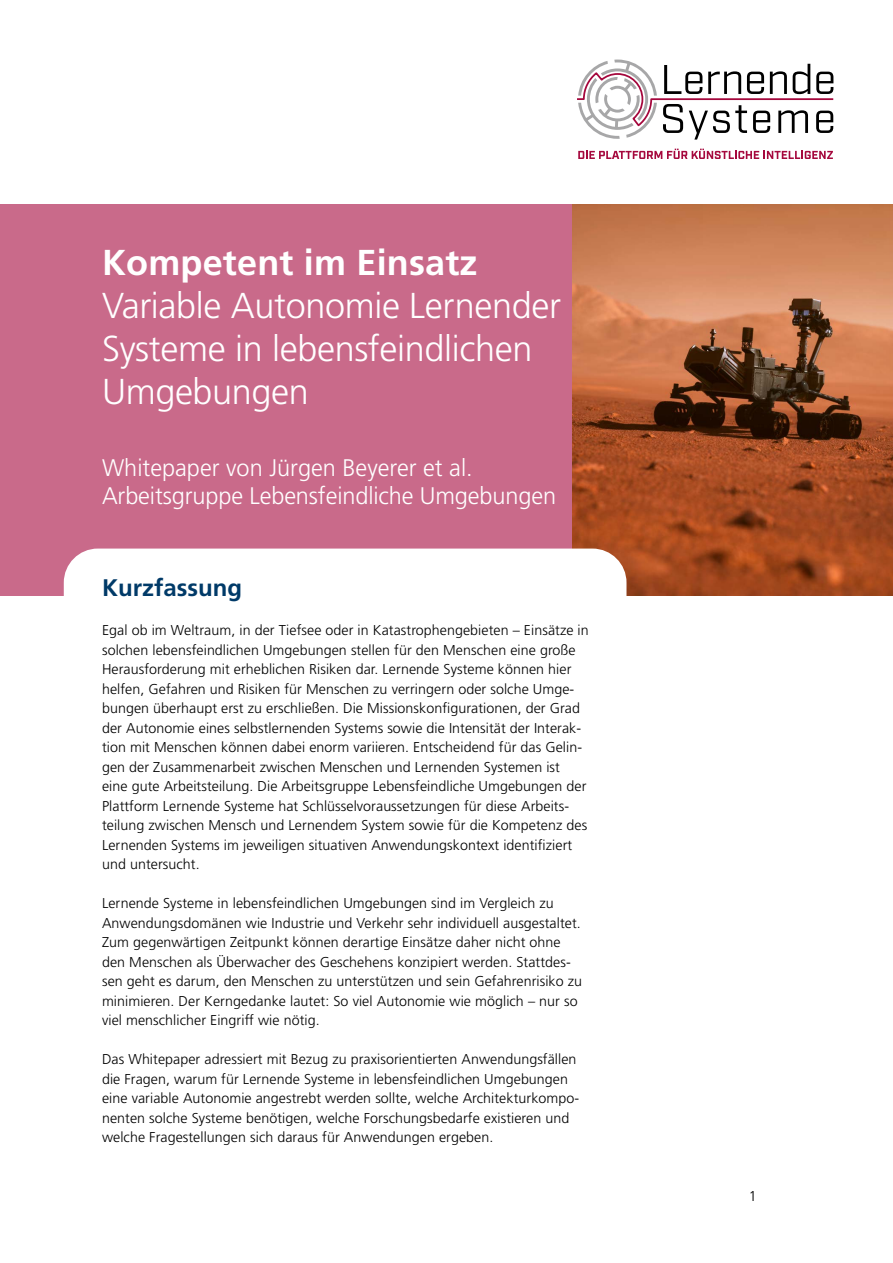
<style>
.page{position:relative;width:893px;height:1263px;background:#fff}
.page>*{position:absolute;margin:0;border:0;box-sizing:border-box;transform-origin:0 0}
.t1{font:300 36px/43.2px "Frutiger";letter-spacing:-.01em;color:#fff}
.t2{font:700 36px "Frutiger";letter-spacing:.005em;color:#fff}
.t3{font:300 24px/28.8px "Frutiger";letter-spacing:-.005em;color:#fff}
.t4{font:700 24px "Frutiger";color:#003a68}
.t5{font:300 14.25px/19.5px "Frutiger";letter-spacing:.005em;color:#000}
</style>
<div class="page">
<div style="left:0;top:204px;width:893px;height:391px;background:#c96a8a"></div>
<img style="left:572px;top:204px;width:321px;height:391px">
<div style="left:64px;top:549px;width:562px;height:46px;background:#fff"></div>
<svg style="left:578px;top:149px;width:255px;height:10px"></svg>
<svg style="left:577px;top:60px;width:256px;height:80px"></svg>
<h1 class="t2" style="left:102px;top:241px;width:377px">Kompetent im Einsatz</h1>
<h1 class="t1" style="left:102px;top:284px;width:460px">Variable Autonomie Lernender<br>Systeme in lebensfeindlichen<br>Umgebungen</h1>
<h2 class="t3" style="left:102px;top:453px;width:456px">Whitepaper von Jürgen Beyerer et al.<br>Arbeitsgruppe Lebensfeindliche Umgebungen</h2>
<h2 class="t4" style="left:102px;top:574px;width:141px">Kurzfassung</h2>
<p class="t5" style="left:102px;top:621px;width:488px">Egal ob im Weltraum, in der Tiefsee oder in Katastrophengebieten – Einsätze in solchen lebensfeindlichen Umgebungen stellen für den Menschen eine große Herausforderung mit erheblichen Risiken dar. Lernende Systeme können hier helfen, Gefahren und Risiken für Menschen zu verringern oder solche Umge&shy;bungen überhaupt erst zu erschließen. Die Missionskonfigurationen, der Grad der Autonomie eines selbstlernenden Systems sowie die Intensität der Interak&shy;tion mit Menschen können dabei enorm variieren. Entscheidend für das Gelin&shy;gen der Zusammenarbeit zwischen Menschen und Lernenden Systemen ist eine gute Arbeitsteilung. Die Arbeitsgruppe Lebensfeindliche Umgebungen der Plattform Lernende Systeme hat Schlüsselvoraussetzungen für diese Arbeits&shy;teilung zwischen Mensch und Lernendem System sowie für die Kompetenz des Lernenden Systems im jeweiligen situativen Anwendungskontext identifiziert und untersucht.</p>
<p class="t5" style="left:102px;top:894px;width:482px">Lernende Systeme in lebensfeindlichen Umgebungen sind im Vergleich zu Anwendungsdomänen wie Industrie und Verkehr sehr individuell ausgestaltet.<br>Zum gegenwärtigen Zeitpunkt können derartige Einsätze daher nicht ohne den Menschen als Überwacher des Geschehens konzipiert werden. Stattdes&shy;sen geht es darum, den Menschen zu unterstützen und sein Gefahrenrisiko zu minimieren. Der Kerngedanke lautet: So viel Autonomie wie möglich – nur so viel menschlicher Eingriff wie nötig.</p>
<p class="t5" style="left:102px;top:1049px;width:479px">Das Whitepaper adressiert mit Bezug zu praxisorientierten Anwendungsfällen die Fragen, warum für Lernende Systeme in lebensfeindlichen Umgebungen eine variable Autonomie angestrebt werden sollte, welche Architekturkompo&shy;nenten solche Systeme benötigen, welche Forschungsbedarfe existieren und welche Fragestellungen sich daraus für Anwendungen ergeben.</p>
<p class="t5" style="left:749px;top:1186px;width:9px">1</p>
</div>
